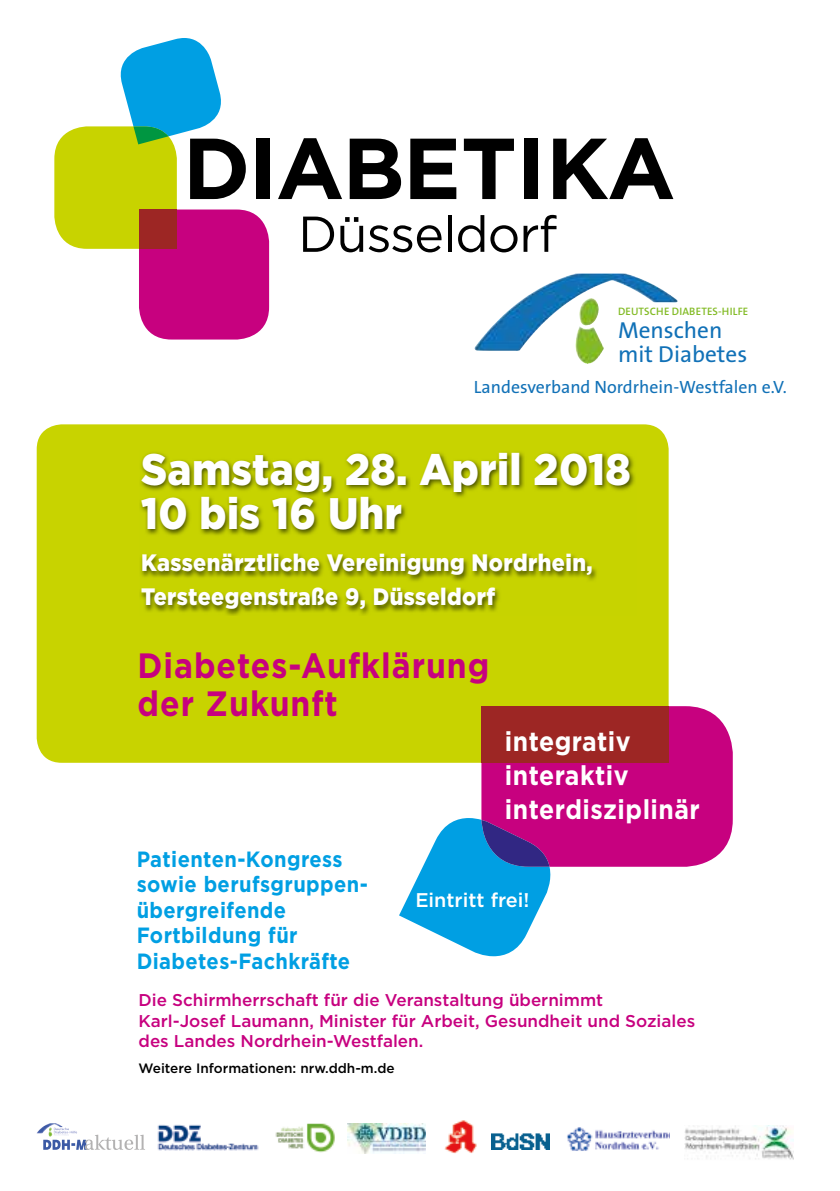
<style>
.page{position:relative;width:840px;height:1191px;background:#fff}
.page>*{position:absolute;margin:0;border:0;box-sizing:border-box;transform-origin:0 0}
.t1{font:700 86.2px "Gotham";letter-spacing:-.02em;color:#000}
.t2{font:50.4px "Gotham";letter-spacing:-.02em;color:#000}
.t3{font:900 44px/44.4px "Gotham";letter-spacing:.01em;color:#fff;scale:.91 1}
.t4{font:700 35.2px/38.4px "Gotham";letter-spacing:.03em;color:#c7017f;scale:.91 1}
.t5{font:700 27.2px/34px "Gotham";letter-spacing:.02em;color:#fff;scale:.91 1}
.t6{font:900 23.8px/34px "Gotham";letter-spacing:.02em;color:#fff;scale:.91 1}
.t7{font:23.2px/23.2px "The Sans Os F";color:#1171b7}
.t8{font:700 22px/25.4px "Gotham";letter-spacing:.02em;color:#009fe3;scale:.91 1}
.t9{font:500 19.8px "Gotham";color:#fff}
.t10{font:17.8px "The Sans Os F";color:#1171b7}
.t11{font:500 17px/20.4px "Gotham";color:#c7017f}
.t12{font:500 13.6px "Gotham";color:#000}
.t13{font:600 10.8px "The Sans Os F";letter-spacing:.015em;color:#83bb26}
</style>
<div class="page">
<div style="left:37px;top:424px;width:631px;height:339px;background:#c8d300"></div>
<img style="left:139px;top:450px;width:497px;height:166px">
<svg style="left:54px;top:38px;width:215px;height:301px"></svg>
<div style="left:481px;top:706px;width:251px;height:160px;background:#c7017f"></div>
<div style="left:481px;top:706px;width:187px;height:57px;background:#9d2624"></div>
<svg style="left:399px;top:818px;width:153px;height:138px"></svg>
<img style="left:489px;top:274px;width:85px;height:56px">
<img style="left:157px;top:1124px;width:102px;height:27px">
<svg style="left:44px;top:1123px;width:6px;height:3px"></svg>
<svg style="left:43px;top:1134px;width:102px;height:16px"></svg>
<img style="left:444px;top:1120px;width:33px;height:33px">
<img style="left:347px;top:1123px;width:78px;height:30px">
<img style="left:491px;top:1133px;width:58px;height:16px">
<img style="left:567px;top:1127px;width:102px;height:24px">
<img style="left:684px;top:1125px;width:109px;height:35px">
<img style="left:275px;top:1123px;width:60px;height:30px">
<h1 class="t1" style="left:183px;top:111px;width:494px">DIABETIKA</h1>
<h2 class="t2" style="left:298px;top:202px;width:260px">Düsseldorf</h2>
<p class="t13" style="left:618px;top:304px;width:131px">DEUTSCHE DIABETES-HILFE</p>
<h3 class="t7" style="left:617px;top:319px;width:130px">Menschen mit Diabetes</h3>
<p class="t10" style="left:473px;top:376px;width:314px">Landesverband Nordrhein-Westfalen e.V.</p>
<h3 class="t3" style="left:141px;top:446px;width:539px">Samstag, 28. April 2018<br>10 bis 16 Uhr</h3>
<h3 class="t6" style="left:141px;top:546px;width:497px">Kassenärztliche Vereinigung Nordrhein,<br>Tersteegenstraße 9, Düsseldorf</h3>
<h3 class="t4" style="left:137px;top:645px;width:388px">Diabetes-Aufklärung der Zukunft</h3>
<h3 class="t5" style="left:504px;top:724px;width:216px">integrativ interaktiv interdisziplinär</h3>
<p class="t8" style="left:137px;top:846px;width:255px">Patienten-Kongress sowie berufs gruppen&shy;übergreifende<br>Fortbildung für<br>Diabetes-Fachkräfte</p>
<p class="t9" style="left:415px;top:886px;width:116px">Eintritt frei!</p>
<p class="t11" style="left:138px;top:989px;width:558px">Die Schirmherrschaft für die Veranstaltung übernimmt<br>Karl-Josef Laumann, Minister für Arbeit, Gesundheit und Soziales des Landes Nordrhein-Westfalen.</p>
<p class="t12" style="left:138px;top:1059px;width:257px">Weitere Informationen: nrw.ddh-m.de</p>
</div>
